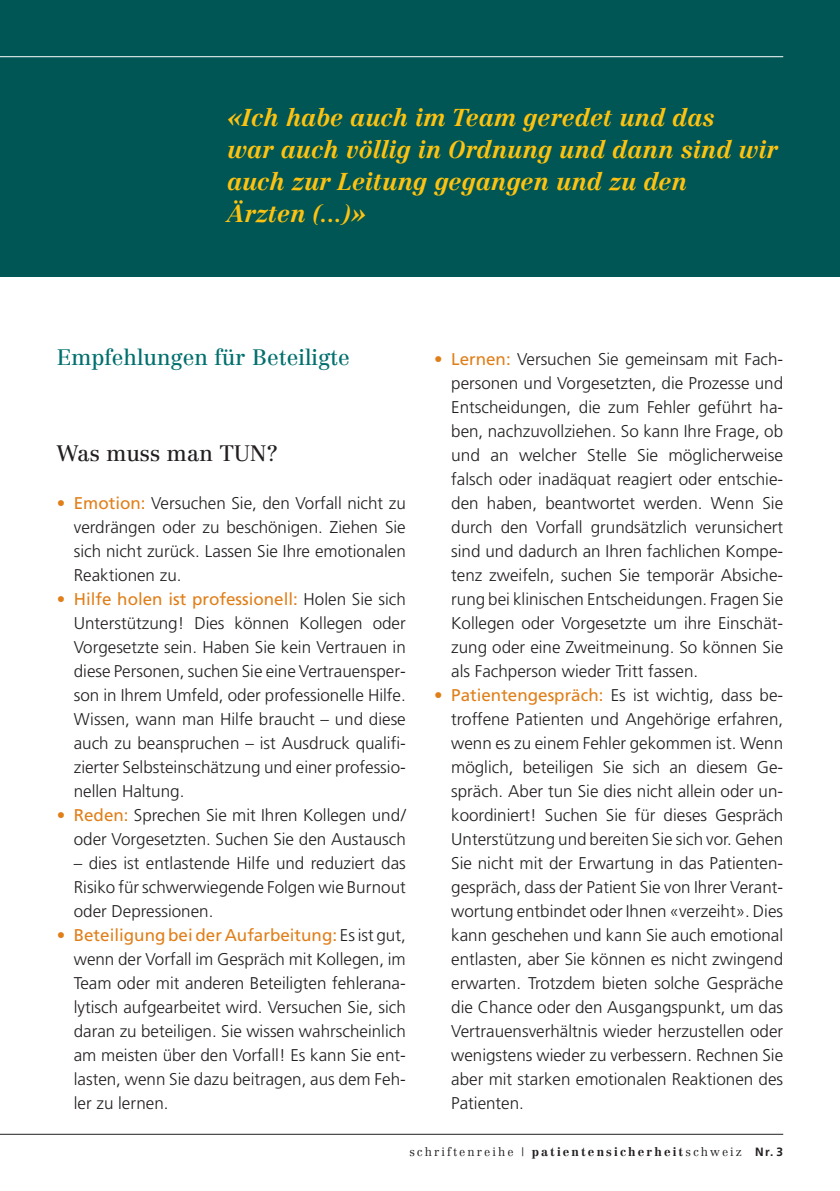
<style>
.page{position:relative;width:840px;height:1191px;background:#fff}
.page>*{position:absolute;margin:0;border:0;box-sizing:border-box;transform-origin:0 0}
.t1{font:italic 700 24px/32px "Centennial";color:#fec210}
.t2{font:22px "Centennial";color:#006f6d}
.t3{font:22px "Centennial";color:#231f20}
.t4{font:300 17px/24px "Frutiger";color:#231f20;text-align:justify}
.t5{font:300 12px "Centennial";letter-spacing:.175em;color:#231f20}
.s1{font-weight:400;color:#e07f1a}
.s2{font-weight:400}
.s3{font-weight:700}
.s4{font-family:"Frutiger";font-weight:700}
</style>
<div class="page">
<hr style="left:0;top:1134px;width:782px;height:1px;background:#231f20">
<div style="left:0;top:0;width:839px;height:276px;background:#005655"></div>
<hr style="left:0;top:56px;width:782px;height:1px;background:#fff">
<h1 class="t1" style="left:227px;top:104px;width:552px">«Ich habe auch im Team geredet und das<br>war auch völlig in Ordnung und dann sind wir auch zur Leitung gegangen und zu den<br>Ärzten (...)»</h1>
<p class="t2" style="left:57px;top:348px;width:294px">Empfehlungen für Beteiligte</p>
<p class="t4" style="left:451px;top:348px;width:333px;text-indent:-17px"><span class="s1">• Lernen:</span> Versuchen Sie gemeinsam mit Fach&shy;personen und Vorgesetzten, die Prozesse und Entscheidungen, die zum Fehler geführt ha&shy;ben, nachzuvollziehen. So kann Ihre Frage, ob und an welcher Stelle Sie möglicherweise falsch oder inadäquat reagiert oder entschie&shy;den haben, beantwortet werden. Wenn Sie durch den Vorfall grundsätzlich verunsichert sind und dadurch an Ihren fachlichen Kompe&shy;tenz zweifeln, suchen Sie temporär Absiche&shy;rung bei klinischen Entscheidungen. Fragen Sie Kollegen oder Vorgesetzte um ihre Einschät&shy;zung oder eine Zweitmeinung. So können Sie als Fachperson wieder Tritt fassen.</p>
<p class="t4" style="left:451px;top:684px;width:333px;text-indent:-17px"><span class="s1">• Patientengespräch:</span> Es ist wichtig, dass be&shy;troffene Patienten und Angehörige erfahren, wenn es zu einem Fehler gekommen ist. Wenn möglich, beteiligen Sie sich an diesem Ge&shy;spräch. Aber tun Sie dies nicht allein oder un&shy;koordiniert! Suchen Sie für dieses Gespräch Unterstützung und bereiten Sie sich vor. Gehen Sie nicht mit der Erwartung in das Patienten&shy;gespräch, dass der Patient Sie von Ihrer Verant&shy;wortung entbindet oder Ihnen «verzeiht». Dies kann geschehen und kann Sie auch emotional entlasten, aber Sie können es nicht zwingend erwarten. Trotzdem bieten solche Gespräche die Chance oder den Ausgangspunkt, um das Vertrauensverhältnis wieder herzustellen oder wenigstens wieder zu verbessern. Rechnen Sie aber mit starken emotionalen Reaktionen des Patienten.</p>
<p class="t5" style="left:409px;top:1147px;width:375px">schriftenreihe <span class="s2">|</span> <span class="s3">patientensicherheit</span>schweiz <span class="s4">Nr.3</span></p>
<p class="t3" style="left:57px;top:444px;width:223px">Was muss man TUN?</p>
<p class="t4" style="left:74px;top:492px;width:333px;text-indent:-17px"><span class="s1">• Emotion:</span> Versuchen Sie, den Vorfall nicht zu verdrängen oder zu beschönigen. Ziehen Sie sich nicht zurück. Lassen Sie Ihre emotionalen Reaktionen zu.</p>
<p class="t4" style="left:74px;top:588px;width:333px;text-indent:-17px"><span class="s1">• Hilfe holen ist professionell:</span> Holen Sie sich Unterstützung! Dies können Kollegen oder Vorgesetzte sein. Haben Sie kein Vertrauen in diese Personen, suchen Sie eine Vertrauensper&shy;son in Ihrem Umfeld, oder professionelle Hilfe.<br>Wissen, wann man Hilfe braucht – und diese auch zu beanspruchen – ist Ausdruck qualifi&shy;zierter Selbsteinschätzung und einer professio&shy;nellen Haltung.</p>
<p class="t4" style="left:57px;top:804px;width:350px;text-align:right"><span class="s1">• Reden:</span> Sprechen Sie mit Ihren Kollegen und/ oder Vorgesetzten. Suchen Sie den Austausch</p>
<p class="t4" style="left:74px;top:852px;width:333px">– dies ist entlastende Hilfe und reduziert das Risiko für schwerwiegende Folgen wie Burnout oder Depressionen.</p>
<p class="t4" style="left:74px;top:924px;width:333px;text-indent:-17px"><span class="s1">• Beteiligung bei der Aufarbeitung:</span> Es ist gut, wenn der Vorfall im Gespräch mit Kollegen, im Team oder mit anderen Beteiligten fehlerana&shy;lytisch aufgearbeitet wird. Versuchen Sie, sich daran zu beteiligen. Sie wissen wahrscheinlich am meisten über den Vorfall! Es kann Sie ent&shy;lasten, wenn Sie dazu beitragen, aus dem Feh&shy;ler zu lernen.</p>
</div>
